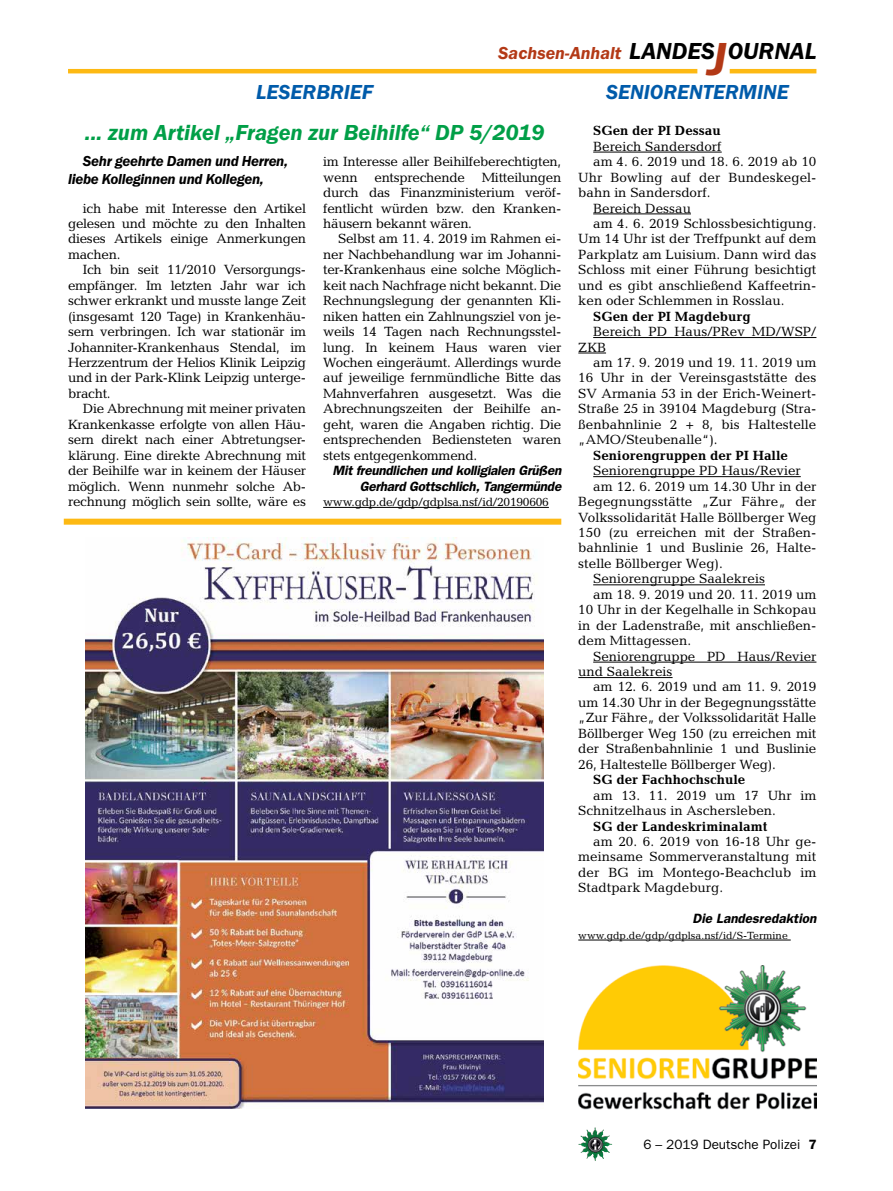
<style>
.page{position:relative;width:893px;height:1191px;background:#fff}
.page>*{position:absolute;margin:0;border:0;box-sizing:border-box;transform-origin:0 0}
.t1{font:italic 600 24px "Franklin Gothic Itc T";color:#000}
.t2{font:italic 600 22.5px "Franklin Gothic Itc T";color:#009f47}
.t3{font:italic 600 21px "Franklin Gothic Itc T";color:#005baa}
.t4{font:italic 600 18px "Franklin Gothic Itc T";color:#b33916}
.t5{font:italic 600 15px/18px "Franklin Gothic Itc T";letter-spacing:-.02em;color:#000}
.t6{font:13.5px/15.5px "Candida";color:#000;text-align:justify}
.t7{font:700 13.5px "Candida";color:#000}
.t8{font:italic 600 13.5px/15.5px "Franklin Gothic";letter-spacing:-.02em;color:#000;text-align:right}
.t9{font:13.5px "Franklin Gothic";color:#000}
.t10{font:italic 600 13.5px "Franklin Gothic";color:#000}
.t11{font:12px "Candida";letter-spacing:-.02em;color:#000}
.t12{font:10.5px "Candida";color:#000}
.s1{font-size:48px;color:#b33916}
.s2{font-weight:600}
</style>
<div class="page">
<img style="left:578px;top:1127px;width:17px;height:25px">
<hr style="left:730px;top:69px;width:86px;height:4px;background:#fdb913">
<hr style="left:68px;top:69px;width:629px;height:4px;background:#fdb913">
<img style="left:578px;top:965px;width:238px;height:145px">
<hr style="left:323px;top:507px;width:226px;height:1px;background:#000">
<div style="left:64px;top:518px;width:497px;height:6px;background:#fdb913"></div>
<img style="left:85px;top:537px;width:459px;height:572px">
<hr style="left:593px;top:152px;width:129px;height:1px;background:#000">
<hr style="left:593px;top:213px;width:98px;height:1px;background:#000">
<hr style="left:593px;top:337px;width:223px;height:1px;background:#000">
<svg style="left:578px;top:353px;width:28px;height:1px"></svg>
<hr style="left:593px;top:476px;width:208px;height:1px;background:#000">
<hr style="left:593px;top:584px;width:172px;height:1px;background:#000">
<hr style="left:593px;top:662px;width:223px;height:1px;background:#000">
<hr style="left:578px;top:677px;width:95px;height:1px;background:#000">
<hr style="left:578px;top:939px;width:213px;height:1px;background:#000">
<h1 class="t1" style="left:629px;top:37px;width:189px">LANDES<span class="s1">J</span>OURNAL</h1>
<h3 class="t4" style="left:498px;top:42px;width:125px">Sachsen-Anhalt</h3>
<h3 class="t3" style="left:256px;top:80px;width:118px">Leserbrief</h3>
<h2 class="t2" style="left:85px;top:119px;width:461px">... zum Artikel „Fragen zur Beihilfe“ DP 5/2019</h2>
<p class="t6" style="left:323px;top:154px;width:240px">im Interesse aller Beihilfeberechtigten, wenn entsprechende Mitteilungen durch das Finanzministerium veröf&shy;fentlicht würden bzw. den Kranken&shy;häusern bekannt wären.</p>
<p class="t6" style="left:323px;top:231px;width:240px;text-indent:15px">Selbst am 11. 4. 2019 im Rahmen ei&shy;ner Nachbehandlung war im Johanni&shy;ter-Krankenhaus eine solche Möglich&shy;keit nach Nachfrage nicht bekannt. Die Rechnungslegung der genannten Kli&shy;niken hatten ein Zahlnungsziel von je&shy;weils 14 Tagen nach Rechnungsstel&shy;lung. In keinem Haus waren vier Wochen eingeräumt. Allerdings wurde auf jeweilige fernmündliche Bitte das Mahnverfahren ausgesetzt. Was die Abrechnungszeiten der Beihilfe an&shy;geht, waren die Angaben richtig. Die entsprechenden Bediensteten waren stets entgegenkommend.</p>
<p class="t8" style="left:333px;top:463px;width:230px">Mit freundlichen und kolligialen Grüßen<br>Gerhard Gottschlich, Tangermünde</p>
<p class="t11" style="left:323px;top:495px;width:227px">www.gdp.de/gdp/gdplsa.nsf/id/20190606</p>
<p class="t5" style="left:68px;top:152px;width:222px;text-indent:15px">Sehr geehrte Damen und Herren, liebe Kolleginnen und Kollegen,</p>
<p class="t6" style="left:68px;top:200px;width:240px;text-indent:15px">ich habe mit Interesse den Artikel gelesen und möchte zu den Inhalten dieses Artikels einige Anmerkungen machen.</p>
<p class="t6" style="left:68px;top:262px;width:240px;text-indent:15px">Ich bin seit 11/2010 Versorgungs&shy;empfänger. Im letzten Jahr war ich schwer erkrankt und musste lange Zeit (insgesamt 120 Tage) in Krankenhäu&shy;sern verbringen. Ich war stationär im Johanniter-Krankenhaus Stendal, im Herzzentrum der Helios Klinik Leipzig und in der Park-Klink Leipzig unterge&shy;bracht.</p>
<p class="t6" style="left:68px;top:401px;width:240px;text-indent:15px">Die Abrechnung mit meiner privaten Krankenkasse erfolgte von allen Häu&shy;sern direkt nach einer Abtretungser&shy;klärung. Eine direkte Abrechnung mit der Beihilfe war in keinem der Häuser möglich. Wenn nunmehr solche Ab&shy;rechnung möglich sein sollte, wäre es</p>
<h3 class="t3" style="left:606px;top:80px;width:184px">Seniorentermine</h3>
<p class="t7" style="left:593px;top:123px;width:129px">SGen der PI Dessau</p>
<p class="t6" style="left:593px;top:138px;width:130px">Bereich Sandersdorf</p>
<p class="t6" style="left:593px;top:154px;width:225px">am 4. 6. 2019 und 18. 6. 2019 ab 10</p>
<p class="t6" style="left:578px;top:169px;width:240px">Uhr Bowling auf der Bundeskegel-</p>
<p class="t6" style="left:578px;top:185px;width:134px">bahn in Sandersdorf.</p>
<p class="t6" style="left:593px;top:200px;width:99px">Bereich Dessau</p>
<p class="t6" style="left:593px;top:216px;width:225px">am 4. 6. 2019 Schlossbesichtigung.</p>
<p class="t6" style="left:578px;top:231px;width:240px">Um 14 Uhr ist der Treffpunkt auf dem</p>
<p class="t6" style="left:578px;top:246px;width:240px">Parkplatz am Luisium. Dann wird das</p>
<p class="t6" style="left:578px;top:262px;width:240px">Schloss mit einer Führung besichtigt</p>
<p class="t6" style="left:578px;top:277px;width:240px">und es gibt anschließend Kaffeetrin-</p>
<p class="t6" style="left:578px;top:293px;width:208px">ken oder Schlemmen in Rosslau.</p>
<p class="t7" style="left:593px;top:308px;width:159px">SGen der PI Magdeburg</p>
<p class="t6" style="left:578px;top:324px;width:240px;text-indent:15px">Bereich PD Haus/PRev MD/WSP/<br>ZKB</p>
<p class="t6" style="left:578px;top:355px;width:240px;text-indent:15px">am 17. 9. 2019 und 19. 11. 2019 um 16 Uhr in der Vereinsgaststätte des SV Armania 53 in der Erich-Weinert-Straße 25 in 39104 Magdeburg (Stra&shy;ßenbahnlinie 2 + 8, bis Haltestelle „AMO/Steubenalle“).</p>
<p class="t7" style="left:593px;top:447px;width:196px">Seniorengruppen der PI Halle</p>
<p class="t6" style="left:593px;top:463px;width:209px">Seniorengruppe PD Haus/Revier</p>
<p class="t6" style="left:593px;top:478px;width:225px">am 12. 6. 2019 um 14.30 Uhr in der</p>
<p class="t6" style="left:578px;top:494px;width:240px">Begegnungsstätte „Zur Fähre„ der</p>
<p class="t6" style="left:578px;top:509px;width:240px">Volkssolidarität Halle Böllberger Weg</p>
<p class="t6" style="left:578px;top:524px;width:240px">150 (zu erreichen mit der Straßen-</p>
<p class="t6" style="left:578px;top:540px;width:240px">bahnlinie 1 und Buslinie 26, Halte-</p>
<p class="t6" style="left:578px;top:555px;width:146px">stelle Böllberger Weg).</p>
<p class="t6" style="left:593px;top:571px;width:173px">Seniorengruppe Saalekreis</p>
<p class="t6" style="left:593px;top:586px;width:225px">am 18. 9. 2019 und 20. 11. 2019 um</p>
<p class="t6" style="left:578px;top:602px;width:240px">10 Uhr in der Kegelhalle in Schkopau</p>
<p class="t6" style="left:578px;top:617px;width:240px">in der Ladenstraße, mit anschließen-</p>
<p class="t6" style="left:578px;top:633px;width:114px">dem Mittagessen.</p>
<p class="t6" style="left:593px;top:648px;width:225px">Seniorengruppe PD Haus/Revier</p>
<p class="t6" style="left:578px;top:663px;width:96px">und Saalekreis</p>
<p class="t6" style="left:593px;top:679px;width:225px">am 12. 6. 2019 und am 11. 9. 2019</p>
<p class="t6" style="left:578px;top:694px;width:240px">um 14.30 Uhr in der Begegnungsstätte</p>
<p class="t6" style="left:578px;top:710px;width:240px">„Zur Fähre„ der Volkssolidarität Halle</p>
<p class="t6" style="left:578px;top:725px;width:240px">Böllberger Weg 150 (zu erreichen mit</p>
<p class="t6" style="left:578px;top:741px;width:240px">der Straßenbahnlinie 1 und Buslinie</p>
<p class="t6" style="left:578px;top:756px;width:199px">26, Haltestelle Böllberger Weg).</p>
<p class="t7" style="left:593px;top:772px;width:154px">SG der Fachhochschule</p>
<p class="t6" style="left:578px;top:787px;width:240px;text-indent:15px">am 13. 11. 2019 um 17 Uhr im<br>Schnitzelhaus in Aschersleben.</p>
<p class="t7" style="left:593px;top:818px;width:176px">SG der Landeskriminalamt</p>
<p class="t6" style="left:578px;top:833px;width:240px;text-indent:15px">am 20. 6. 2019 von 16-18 Uhr ge&shy;meinsame Sommerveranstaltung mit der BG im Montego-Beachclub im Stadtpark Magdeburg.</p>
<p class="t10" style="left:692px;top:910px;width:125px">Die Landesredaktion</p>
<p class="t12" style="left:578px;top:929px;width:211px">www.gdp.de/gdp/gdplsa.nsf/id/S-Termine</p>
<p class="t9" style="left:643px;top:1136px;width:175px">6 – 2019 Deutsche Polizei <span class="s2">7</span></p>
</div>
